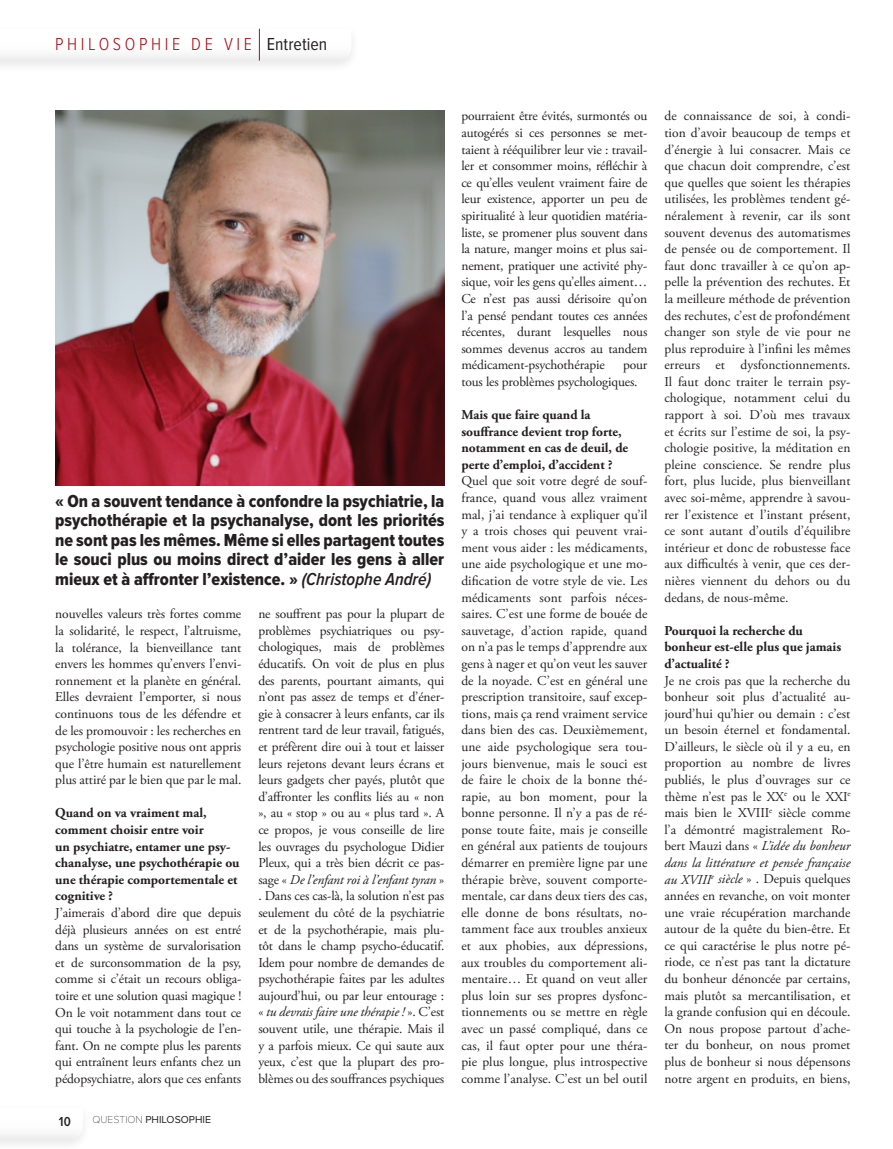
<style>
.page{position:relative;width:893px;height:1149px;background:#fff}
.page>*{position:absolute;margin:0;border:0;box-sizing:border-box;transform-origin:0 0}
.t1{font:18px/19.5px "Proxima Nova Cond Extrabld";color:#231f20;text-align:justify}
.t2{font:300 18px "Proxima Nova Cond";letter-spacing:.2em;color:#b00d15}
.t3{font:13.5px/16.6px "Adobe Garamond Pro";letter-spacing:-.005em;color:#231f20;text-align:justify}
.t4{font:700 13.5px/16.6px "Adobe Garamond Pro";color:#231f20}
.t5{font:600 13.5px "Proxima Nova Cond";color:#231f20}
.t6{font:10.5px "Proxima Nova";color:#231f20}
.s1{font-weight:400;color:#231f20}
.s2{font-family:"Proxima Nova Cond";font-weight:600;font-style:italic}
.s3{font-family:"Proxima Nova T";font-weight:100}
.s4{font-style:italic}
</style>
<div class="page">
<div style="left:0;top:25px;width:360px;height:48px;background:#231f20;opacity:.1"></div>
<svg style="left:0;top:29px;width:351px;height:32px"></svg>
<div style="left:0;top:1102px;width:91px;height:46px;background:#231f20;opacity:.1"></div>
<hr style="left:259px;top:29px;width:1px;height:32px;background:#b00d15">
<img style="left:55px;top:110px;width:389px;height:375px">
<h1 class="t2" style="left:55px;top:34px;width:273px">PHILOSOPHIE DE VIE <span class="s1">Entretien</span></h1>
<p class="t1" style="left:55px;top:491px;width:391px">« On a souvent tendance à confondre la psychiatrie, la psychothérapie et la psychanalyse, dont les priorités ne sont pas les mêmes. Même si elles partagent toutes le souci plus ou moins direct d’aider les gens à aller mieux et à affronter l’existence. » <span class="s2">(Christophe André)</span></p>
<p class="t3" style="left:55px;top:606px;width:188px">nouvelles valeurs très fortes comme la solidarité, le respect, l’altruisme, la tolérance, la bienveillance tant envers les hommes qu’envers l’envi&shy;ronnement et la planète en général.<br>Elles devraient l’emporter, si nous continuons tous de les défendre et de les promouvoir : les recherches en psychologie positive nous ont appris que l’être humain est naturellement plus attiré par le bien que par le mal.</p>
<p class="t4" style="left:55px;top:804px;width:186px">Quand on va vraiment mal, comment choisir entre voir<br>un psychiatre, entamer une psy&shy;chanalyse, une psychothérapie ou une thérapie comportementale et cognitive ?</p>
<p class="t3" style="left:55px;top:904px;width:188px">J’aimerais d’abord dire que depuis déjà plusieurs années on est entré dans un système de survalorisation et de surconsommation de la psy, comme si c’était un recours obliga&shy;toire et une solution quasi magique !<br>On le voit notamment dans tout ce qui touche à la psychologie de l’en&shy;fant. On ne compte plus les parents qui entraînent leurs enfants chez un pédopsychiatre, alors que ces enfants</p>
<p class="t5" style="left:59px;top:1113px;width:13px">10</p>
<p class="t6" style="left:92px;top:1113px;width:120px"><span class="s3">QUESTION</span> PHILOSOPHIE</p>
<p class="t3" style="left:258px;top:606px;width:188px">ne souffrent pas pour la plupart de problèmes psychiatriques ou psy&shy;chologiques, mais de problèmes éducatifs. On voit de plus en plus des parents, pourtant aimants, qui n’ont pas assez de temps et d’éner&shy;gie à consacrer à leurs enfants, car ils rentrent tard de leur travail, fatigués, et préfèrent dire oui à tout et laisser leurs rejetons devant leurs écrans et leurs gadgets cher payés, plutôt que d’affronter les conflits liés au « non », au « stop » ou au « plus tard ». A ce propos, je vous conseille de lire les ouvrages du psychologue Didier Pleux, qui a très bien décrit ce pas&shy;sage « <span class="s4">De l’enfant roi à l’enfant tyran</span> » . Dans ces cas-là, la solution n’est pas seulement du côté de la psychiatrie et de la psychothérapie, mais plu&shy;tôt dans le champ psycho-éducatif.<br>Idem pour nombre de demandes de psychothérapie faites par les adultes aujourd’hui, ou par leur entourage : « <span class="s4">tu devrais faire une thérapie !</span> ». C’est souvent utile, une thérapie. Mais il y a parfois mieux. Ce qui saute aux yeux, c’est que la plupart des pro&shy;blèmes ou des souffrances psychiques</p>
<p class="t3" style="left:461px;top:108px;width:188px">pourraient être évités, surmontés ou autogérés si ces personnes se met&shy;taient à rééquilibrer leur vie : travail&shy;ler et consommer moins, réfléchir à ce qu’elles veulent vraiment faire de leur existence, apporter un peu de spiritualité à leur quotidien matéria&shy;liste, se promener plus souvent dans la nature, manger moins et plus sai&shy;nement, pratiquer une activité phy&shy;sique, voir les gens qu’elles aiment… Ce n’est pas aussi dérisoire qu’on l’a pensé pendant toutes ces années récentes, durant lesquelles nous sommes devenus accros au tandem médicament-psychothérapie</p>
<p class="t3" style="left:461px;top:357px;width:188px;text-indent:162px">pour tous les problèmes psychologiques.</p>
<p class="t4" style="left:461px;top:406px;width:168px">Mais que faire quand la souffrance devient trop forte, notamment en cas de deuil, de perte d’emploi, d’accident ?</p>
<p class="t3" style="left:461px;top:473px;width:188px">Quel que soit votre degré de souf&shy;france, quand vous allez vraiment mal, j’ai tendance à expliquer qu’il y a trois choses qui peuvent vrai&shy;ment vous aider : les médicaments, une aide psychologique et une mo&shy;dification de votre style de vie. Les médicaments sont parfois néces&shy;saires. C’est une forme de bouée de sauvetage, d’action rapide, quand on n’a pas le temps d’apprendre aux gens à nager et qu’on veut les sauver de la noyade. C’est en général une prescription transitoire, sauf excep&shy;tions, mais ça rend vraiment service dans bien des cas. Deuxièmement, une aide psychologique sera tou&shy;jours bienvenue, mais le souci est de faire le choix de la bonne thé&shy;rapie, au bon moment, pour la bonne personne. Il n’y a pas de ré&shy;ponse toute faite, mais je conseille en général aux patients de toujours démarrer en première ligne par une thérapie brève, souvent comporte&shy;mentale, car dans deux tiers des cas, elle donne de bons résultats, no&shy;tamment face aux troubles anxieux et aux phobies, aux dépressions, aux troubles du comportement ali&shy;mentaire… Et quand on veut aller plus loin sur ses propres dysfonc&shy;tionnements ou se mettre en règle avec un passé compliqué, dans ce cas, il faut opter pour une théra&shy;pie plus longue, plus introspective comme l’analyse. C’est un bel outil</p>
<p class="t3" style="left:664px;top:108px;width:188px">de connaissance de soi, à condi&shy;tion d’avoir beaucoup de temps et d’énergie à lui consacrer. Mais ce que chacun doit comprendre, c’est que quelles que soient les thérapies utilisées, les problèmes tendent gé&shy;néralement à revenir, car ils sont souvent devenus des automatismes de pensée ou de comportement. Il faut donc travailler à ce qu’on ap&shy;pelle la prévention des rechutes. Et la meilleure méthode de prévention des rechutes, c’est de profondément changer son style de vie pour ne plus reproduire à l’infini les mêmes erreurs et dysfonctionnements.<br>Il faut donc traiter le terrain psy&shy;chologique, notamment celui du rapport à soi. D’où mes travaux et écrits sur l’estime de soi, la psy&shy;chologie positive, la méditation en pleine conscience. Se rendre plus fort, plus lucide, plus bienveillant avec soi-même, apprendre à savou&shy;rer l’existence et l’instant présent, ce sont autant d’outils d’équilibre intérieur et donc de robustesse face aux difficultés à venir, que ces der&shy;nières viennent du dehors ou du dedans, de nous-même.</p>
<p class="t4" style="left:664px;top:622px;width:178px">Pourquoi la recherche du bonheur est-elle plus que jamais d’actualité ?</p>
<p class="t3" style="left:664px;top:672px;width:188px">Je ne crois pas que la recherche du bonheur soit plus d’actualité au&shy;jourd’hui qu’hier ou demain : c’est un besoin éternel et fondamental.<br>D’ailleurs, le siècle où il y a eu, en proportion au nombre de livres publiés, le plus d’ouvrages sur ce thème n’est pas le XX<sup>e</sup> ou le XXI<sup>e </sup>mais bien le XVIII<sup>e</sup> siècle comme l’a démontré magistralement Ro&shy;bert Mauzi dans « <span class="s4">L’idée du bonheur dans la littérature et pensée française au XVIII</span><sup>e</sup> <span class="s4">siècle</span> » . Depuis quelques années en revanche, on voit monter une vraie récupération marchande autour de la quête du bien-être. Et ce qui caractérise le plus notre pé&shy;riode, ce n’est pas tant la dictature du bonheur dénoncée par certains, mais plutôt sa mercantilisation, et la grande confusion qui en découle.<br>On nous propose partout d’ache&shy;ter du bonheur, on nous promet plus de bonheur si nous dépensons notre argent en produits, en biens,</p>
</div>
